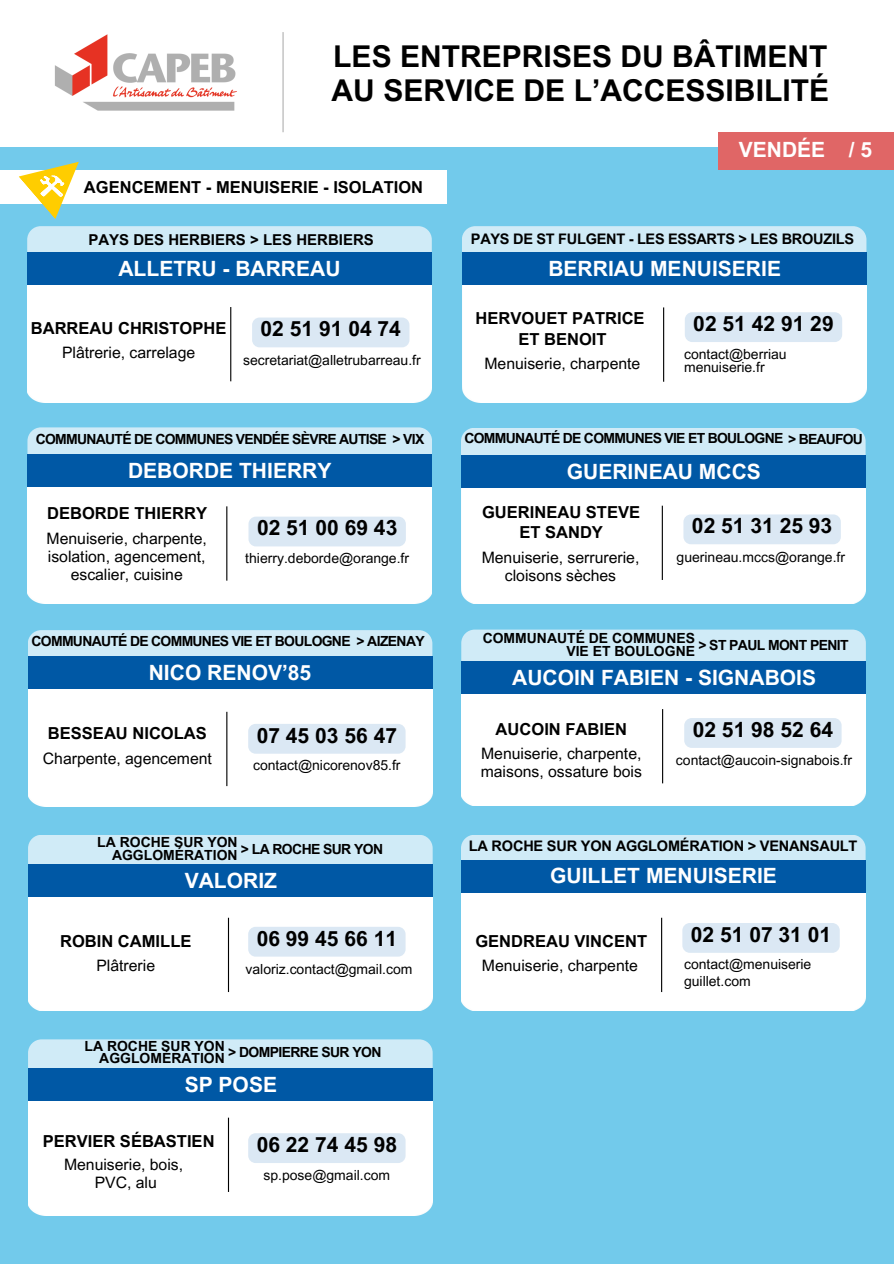
<style>
.page{position:relative;width:894px;height:1264px;background:#fff}
.page>*{position:absolute;margin:0;border:0;box-sizing:border-box;transform-origin:0 0}
.t1{font:700 30px/33.8px "Arial MT Pro";color:#000}
.t2{font:700 21px "Arial MT Pro";color:#fff}
.t3{font:700 21px "Arial MT Pro";color:#000}
.t4{font:700 16.5px/20.2px "Arial MT Pro";color:#000;text-align:center}
.t5{font:15.75px/18px "Arial MT Pro";color:#000;text-align:center}
.t6{font:700 15px "Arial MT Pro";color:#000}
.t7{font:700 14.55px "Arial MT Pro";letter-spacing:-.015em;color:#000}
.t8{font:13.95px "Arial MT Pro";color:#000}
.t9{font:700 13.95px "Arial MT Pro";letter-spacing:-.045em;color:#000}
.t10{font:700 13.95px/12.3px "Arial MT Pro";color:#000;text-align:right}
</style>
<div class="page">
<div style="left:0;top:148px;width:893px;height:1115px;background:#72caeb"></div>
<div style="left:461px;top:226px;width:405px;height:170px;background:#d0ebf7;border-radius:14px"></div>
<div style="left:462px;top:283px;width:404px;height:119px;background:#fff"></div>
<div style="left:462px;top:252px;width:403px;height:32px;background:#0058a5"></div>
<hr style="left:663px;top:307px;width:1px;height:75px;background:#000">
<div style="left:461px;top:428px;width:404px;height:169px;background:#d0ebf7;border-radius:14px"></div>
<div style="left:461px;top:487px;width:404px;height:117px;background:#fff"></div>
<div style="left:461px;top:455px;width:404px;height:32px;background:#0058a5"></div>
<hr style="left:661px;top:505px;width:1px;height:75px;background:#000">
<div style="left:461px;top:629px;width:404px;height:170px;background:#d0ebf7;border-radius:14px"></div>
<div style="left:461px;top:693px;width:404px;height:112px;background:#fff"></div>
<div style="left:461px;top:661px;width:404px;height:32px;background:#0058a5"></div>
<hr style="left:662px;top:709px;width:1px;height:74px;background:#000">
<div style="left:461px;top:834px;width:404px;height:170px;background:#d0ebf7;border-radius:14px"></div>
<div style="left:461px;top:892px;width:404px;height:118px;background:#fff"></div>
<div style="left:461px;top:860px;width:404px;height:32px;background:#0058a5"></div>
<hr style="left:661px;top:917px;width:1px;height:75px;background:#000">
<div style="left:28px;top:834px;width:404px;height:170px;background:#d0ebf7;border-radius:14px"></div>
<div style="left:28px;top:1039px;width:404px;height:170px;background:#d0ebf7;border-radius:14px"></div>
<div style="left:28px;top:896px;width:404px;height:114px;background:#fff"></div>
<div style="left:28px;top:1100px;width:404px;height:115px;background:#fff"></div>
<div style="left:28px;top:864px;width:404px;height:32px;background:#0058a5"></div>
<div style="left:28px;top:1068px;width:404px;height:32px;background:#0058a5"></div>
<hr style="left:228px;top:917px;width:1px;height:75px;background:#000">
<hr style="left:228px;top:1117px;width:1px;height:74px;background:#000">
<div style="left:27px;top:427px;width:405px;height:170px;background:#d0ebf7;border-radius:14px"></div>
<div style="left:28px;top:484px;width:404px;height:119px;background:#fff"></div>
<div style="left:28px;top:454px;width:403px;height:32px;background:#0058a5"></div>
<hr style="left:226px;top:506px;width:1px;height:74px;background:#000">
<div style="left:28px;top:630px;width:404px;height:170px;background:#d0ebf7;border-radius:14px"></div>
<div style="left:28px;top:688px;width:404px;height:118px;background:#fff"></div>
<div style="left:28px;top:656px;width:404px;height:32px;background:#0058a5"></div>
<hr style="left:226px;top:711px;width:1px;height:75px;background:#000">
<img style="left:55px;top:34px;width:182px;height:77px">
<hr style="left:282px;top:32px;width:1px;height:100px;background:#b0b0b0">
<div style="left:0;top:170px;width:446px;height:34px;background:#fff"></div>
<svg style="left:19px;top:162px;width:60px;height:57px"></svg>
<div style="left:248px;top:516px;width:158px;height:30px;background:#dbe8f4;border-radius:7px"></div>
<div style="left:248px;top:724px;width:157px;height:29px;background:#dbe8f4;border-radius:7px"></div>
<div style="left:683px;top:514px;width:157px;height:30px;background:#dbe8f4;border-radius:7px"></div>
<div style="left:684px;top:718px;width:157px;height:30px;background:#dbe8f4;border-radius:7px"></div>
<div style="left:248px;top:926px;width:157px;height:30px;background:#dbe8f4;border-radius:7px"></div>
<div style="left:248px;top:1133px;width:157px;height:29px;background:#dbe8f4;border-radius:7px"></div>
<div style="left:684px;top:312px;width:157px;height:30px;background:#dbe8f4;border-radius:7px"></div>
<div style="left:682px;top:923px;width:157px;height:29px;background:#dbe8f4;border-radius:7px"></div>
<div style="left:27px;top:226px;width:404px;height:170px;background:#d0ebf7;border-radius:14px"></div>
<div style="left:27px;top:284px;width:404px;height:118px;background:#fff"></div>
<div style="left:27px;top:252px;width:404px;height:32px;background:#0058a5"></div>
<hr style="left:230px;top:307px;width:1px;height:74px;background:#000">
<div style="left:252px;top:317px;width:157px;height:30px;background:#dbe8f4;border-radius:7px"></div>
<div style="left:718px;top:132px;width:175px;height:38px;background:#e06666"></div>
<p class="t1" style="left:331px;top:43px;width:499px">LES ENTREPRISES DU BÂTIMENT<br>AU SERVICE DE L’ACCESSIBILITÉ</p>
<h4 class="t4" style="left:84px;top:179px;width:340px">AGENCEMENT - MENUISERIE - ISOLATION</h4>
<h4 class="t2" style="left:738px;top:142px;width:88px">VENDÉE</h4>
<h5 class="t2" style="left:848px;top:142px;width:25px">/ 5</h5>
<h3 class="t6" style="left:88px;top:234px;width:287px">PAYS DES HERBIERS &gt; LES HERBIERS</h3>
<p class="t7" style="left:471px;top:233px;width:384px">PAYS DE ST FULGENT - LES ESSARTS &gt; LES BROUZILS</p>
<h6 class="t2" style="left:118px;top:261px;width:223px">ALLETRU - BARREAU</h6>
<h3 class="t2" style="left:548px;top:260px;width:234px">BERRIAU MENUISERIE</h3>
<h2 class="t4" style="left:31px;top:320px;width:197px">BARREAU CHRISTOPHE</h2>
<p class="t5" style="left:62px;top:346px;width:135px">Plâtrerie, carrelage</p>
<h3 class="t3" style="left:260px;top:321px;width:142px">02 51 91 04 74</h3>
<p class="t8" style="left:243px;top:354px;width:179px">secretariat@alletrubarreau.fr</p>
<h6 class="t4" style="left:475px;top:310px;width:170px">HERVOUET PATRICE<br>ET BENOIT</h6>
<h4 class="t5" style="left:484px;top:356px;width:157px">Menuiserie, charpente</h4>
<p class="t3" style="left:693px;top:316px;width:142px">02 51 42 91 29</p>
<h5 class="t8" style="left:683px;top:348px;width:104px">contact@berriau</h5>
<h3 class="t8" style="left:683px;top:362px;width:82px">menuiserie.fr</h3>
<h6 class="t9" style="left:36px;top:434px;width:390px">COMMUNAUTÉ DE COMMUNES VENDÉE SÈVRE AUTISE &gt; VIX</h6>
<h4 class="t9" style="left:464px;top:433px;width:400px">COMMUNAUTÉ DE COMMUNES VIE ET BOULOGNE &gt; BEAUFOU</h4>
<h6 class="t2" style="left:128px;top:462px;width:205px">DEBORDE THIERRY</h6>
<p class="t2" style="left:566px;top:464px;width:195px">GUERINEAU MCCS</p>
<p class="t4" style="left:47px;top:505px;width:161px">DEBORDE THIERRY</p>
<h5 class="t5" style="left:47px;top:531px;width:162px">Menuiserie, charpente, isolation, agencement, escalier, cuisine</h5>
<p class="t3" style="left:257px;top:520px;width:142px">02 51 00 69 43</p>
<h2 class="t8" style="left:245px;top:552px;width:165px">thierry.deborde@orange.fr</h2>
<h4 class="t4" style="left:482px;top:504px;width:159px">GUERINEAU STEVE<br>ET SANDY</h4>
<h2 class="t5" style="left:481px;top:550px;width:159px">Menuiserie, serrurerie, cloisons sèches</h2>
<h5 class="t3" style="left:691px;top:518px;width:142px">02 51 31 25 93</h5>
<h4 class="t8" style="left:676px;top:551px;width:170px">guerineau.mccs@orange.fr</h4>
<h5 class="t9" style="left:32px;top:636px;width:394px">COMMUNAUTÉ DE COMMUNES VIE ET BOULOGNE &gt; AIZENAY</h5>
<p class="t10" style="left:482px;top:634px;width:214px">COMMUNAUTÉ DE COMMUNES<br>VIE ET BOULOGNE</p>
<p class="t9" style="left:698px;top:639px;width:152px">&gt; ST PAUL MONT PENIT</p>
<p class="t2" style="left:149px;top:664px;width:164px">NICO RENOV’85</p>
<h6 class="t4" style="left:48px;top:725px;width:160px">BESSEAU NICOLAS</h6>
<h3 class="t5" style="left:43px;top:751px;width:170px">Charpente, agencement</h3>
<h6 class="t3" style="left:256px;top:727px;width:142px">07 45 03 56 47</h6>
<h4 class="t8" style="left:253px;top:759px;width:149px">contact@nicorenov85.fr</h4>
<h6 class="t10" style="left:97px;top:838px;width:142px">LA ROCHE SUR YON<br>AGGLOMÉRATION</h6>
<h2 class="t9" style="left:241px;top:843px;width:144px">&gt; LA ROCHE SUR YON</h2>
<h2 class="t2" style="left:185px;top:873px;width:94px">VALORIZ</h2>
<h3 class="t4" style="left:60px;top:933px;width:133px">ROBIN CAMILLE</h3>
<h6 class="t5" style="left:96px;top:957px;width:60px">Plâtrerie</h6>
<h2 class="t3" style="left:256px;top:930px;width:142px">06 99 45 66 11</h2>
<p class="t8" style="left:245px;top:963px;width:168px">valoriz.contact@gmail.com</p>
<h6 class="t10" style="left:85px;top:1041px;width:142px">LA ROCHE SUR YON<br>AGGLOMÉRATION</h6>
<p class="t9" style="left:228px;top:1047px;width:155px">&gt; DOMPIERRE SUR YON</p>
<p class="t2" style="left:185px;top:1076px;width:94px">SP POSE</p>
<p class="t4" style="left:43px;top:1133px;width:173px">PERVIER SÉBASTIEN</p>
<p class="t5" style="left:64px;top:1157px;width:121px">Menuiserie, bois,<br>PVC, alu</p>
<p class="t3" style="left:256px;top:1136px;width:142px">06 22 74 45 98</p>
<h6 class="t8" style="left:263px;top:1170px;width:128px">sp.pose@gmail.com</h6>
<h6 class="t2" style="left:512px;top:669px;width:305px">AUCOIN FABIEN - SIGNABOIS</h6>
<h5 class="t4" style="left:495px;top:721px;width:133px">AUCOIN FABIEN</h5>
<h4 class="t5" style="left:480px;top:746px;width:163px;text-align:left">Menuiserie, charpente, maisons, ossature bois</h4>
<h6 class="t3" style="left:692px;top:721px;width:142px">02 51 98 52 64</h6>
<h3 class="t8" style="left:675px;top:755px;width:178px">contact@aucoin-signabois.fr</h3>
<h4 class="t7" style="left:468px;top:840px;width:390px">LA ROCHE SUR YON AGGLOMÉRATION &gt; VENANSAULT</h4>
<p class="t2" style="left:550px;top:868px;width:228px">GUILLET MENUISERIE</p>
<h5 class="t4" style="left:475px;top:933px;width:173px">GENDREAU VINCENT</h5>
<h6 class="t5" style="left:482px;top:958px;width:157px">Menuiserie, charpente</h6>
<h2 class="t3" style="left:690px;top:926px;width:142px">02 51 07 31 01</h2>
<p class="t8" style="left:683px;top:958px;width:129px">contact@menuiserie</p>
<h3 class="t8" style="left:683px;top:975px;width:68px">guillet.com</h3>
</div>
